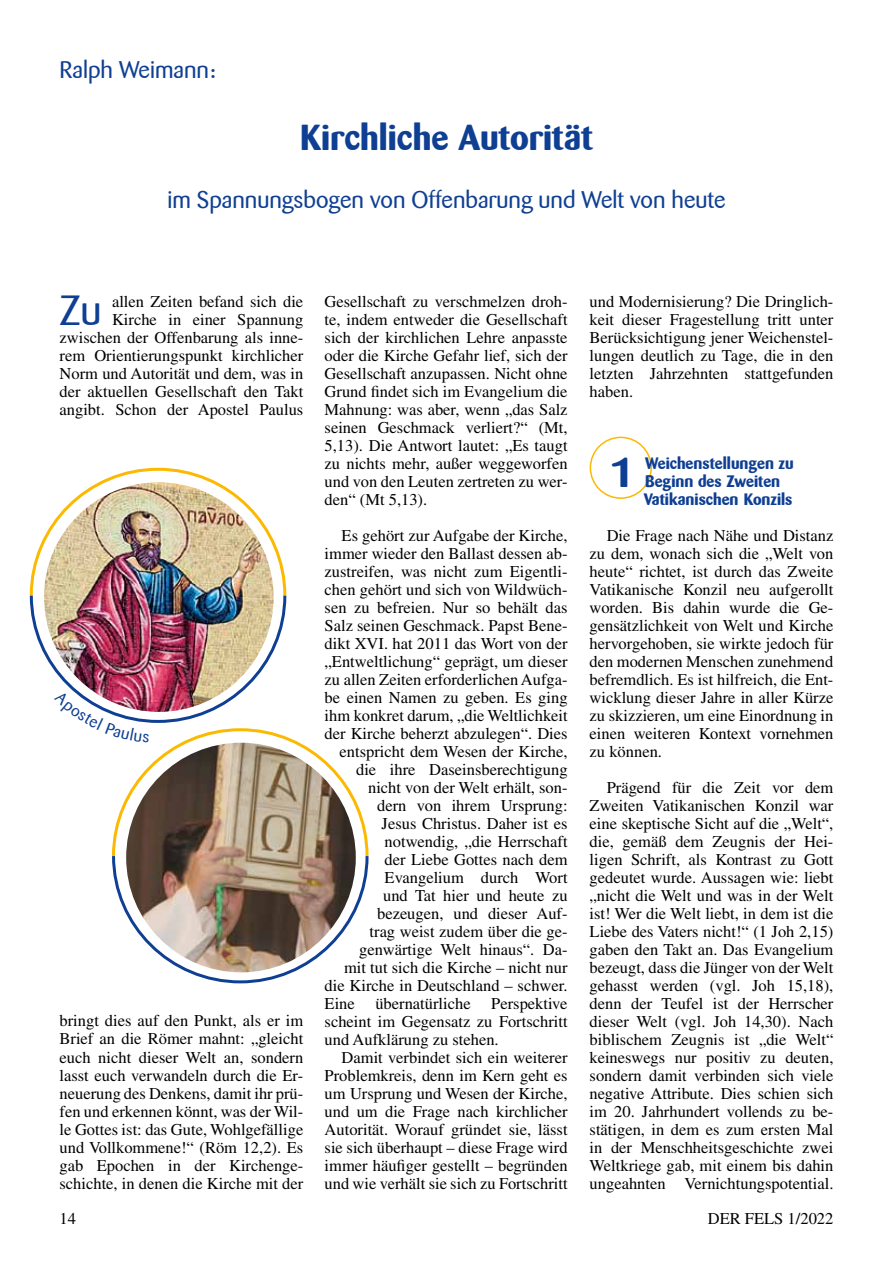
<style>
.page{position:relative;width:893px;height:1263px;background:#fff}
.page>*{position:absolute;margin:0;border:0;box-sizing:border-box;transform-origin:0 0}
.t1{font:42px "Barmeno";color:#0f3f93}
.t2{font:700 42px "Barmeno";color:#0f3f93}
.t3{font:700 36px "Barmeno";color:#0f3f93}
.t4{font:24px "Barmeno";color:#0f3f93}
.t5{font:16.5px/18px "Times";color:#000;text-align:justify}
.t6{font:700 16.5px/18px "Barmeno";color:#0f3f93}
</style>
<div class="page">
<div style="left:590px;top:437px;width:62px;height:62px;border:2px solid #fbb900;border-radius:50%"></div>
<img style="left:29px;top:467px;width:340px;height:517px">
<h3 class="t4" style="left:60px;top:56px;width:158px">Ralph Weimann:</h3>
<h2 class="t3" style="left:300px;top:116px;width:294px">Kirchliche Autorität</h2>
<h3 class="t4" style="left:167px;top:185px;width:560px">im Spannungsbogen von Offenbarung und Welt von heute</h3>
<h1 class="t1" style="left:60px;top:286px;width:43px">Zu</h1>
<p class="t5" style="left:60px;top:292px;width:245px;text-align:right">allen Zeiten befand sich die<br>Kirche in einer Spannung zwischen der Offenbarung als inne&shy;rem Orientierungspunkt kirchlicher<br>Norm und Autorität und dem, was in der aktuellen Gesellschaft den Takt angibt. Schon der Apostel Paulus</p>
<p class="t5" style="left:325px;top:292px;width:245px">Gesellschaft zu verschmelzen droh&shy;te, indem entweder die Gesellschaft sich der kirchlichen Lehre anpasste oder die Kirche Gefahr lief, sich der Gesellschaft anzupassen. Nicht ohne Grund findet sich im Evangelium die Mahnung: was aber, wenn „das Salz seinen Geschmack verliert?“ (Mt, 5,13). Die Antwort lautet: „Es taugt zu nichts mehr, außer weggeworfen und von den Leuten zertreten zu wer&shy;den“ (Mt 5,13).</p>
<p class="t5" style="left:342px;top:526px;width:228px">Es gehört zur Aufgabe der Kirche,</p>
<p class="t5" style="left:325px;top:544px;width:244px">immer wieder den Ballast dessen ab-</p>
<p class="t5" style="left:325px;top:562px;width:245px">zustreifen, was nicht zum Eigentli-</p>
<p class="t5" style="left:325px;top:580px;width:245px">chen gehört und sich von Wildwüch-</p>
<p class="t5" style="left:325px;top:598px;width:245px">sen zu befreien. Nur so behält das</p>
<p class="t5" style="left:325px;top:616px;width:245px">Salz seinen Geschmack. Papst Bene-</p>
<p class="t5" style="left:325px;top:634px;width:245px">dikt XVI. hat 2011 das Wort von der</p>
<p class="t5" style="left:325px;top:652px;width:244px">„Entweltlichung“ geprägt, um dieser</p>
<p class="t5" style="left:325px;top:670px;width:244px">zu allen Zeiten erforderlichen Aufga-</p>
<p class="t5" style="left:325px;top:688px;width:245px">be einen Namen zu geben. Es ging</p>
<p class="t5" style="left:325px;top:706px;width:245px">ihm konkret darum, „die Weltlichkeit</p>
<p class="t5" style="left:325px;top:724px;width:244px">der Kirche beherzt abzulegen“. Dies</p>
<p class="t5" style="left:340px;top:742px;width:229px">entspricht dem Wesen der Kirche,</p>
<p class="t5" style="left:356px;top:760px;width:213px">die ihre Daseinsberechtigung</p>
<p class="t5" style="left:368px;top:778px;width:201px">nicht von der Welt erhält, son-</p>
<p class="t5" style="left:377px;top:796px;width:192px">dern von ihrem Ursprung:</p>
<p class="t5" style="left:382px;top:814px;width:187px">Jesus Christus. Daher ist es</p>
<p class="t5" style="left:385px;top:832px;width:184px">notwendig, „die Herrschaft</p>
<p class="t5" style="left:385px;top:850px;width:185px">der Liebe Gottes nach dem</p>
<p class="t5" style="left:385px;top:868px;width:184px">Evangelium durch Wort</p>
<p class="t5" style="left:383px;top:886px;width:186px">und Tat hier und heute zu</p>
<p class="t5" style="left:377px;top:904px;width:192px">bezeugen, und dieser Auf-</p>
<p class="t5" style="left:370px;top:922px;width:199px">trag weist zudem über die ge-</p>
<p class="t5" style="left:359px;top:940px;width:210px">genwärtige Welt hinaus“. Da-</p>
<p class="t5" style="left:344px;top:958px;width:225px">mit tut sich die Kirche – nicht nur</p>
<p class="t5" style="left:325px;top:976px;width:244px">die Kirche in Deutschland – schwer.</p>
<p class="t5" style="left:325px;top:994px;width:244px">Eine übernatürliche Perspektive</p>
<p class="t5" style="left:325px;top:1012px;width:244px">scheint im Gegensatz zu Fortschritt</p>
<p class="t5" style="left:325px;top:1030px;width:176px">und Aufklärung zu stehen.</p>
<p class="t5" style="left:342px;top:1048px;width:227px">Damit verbindet sich ein weiterer</p>
<p class="t5" style="left:325px;top:1066px;width:244px">Problemkreis, denn im Kern geht es</p>
<p class="t5" style="left:325px;top:1084px;width:245px">um Ursprung und Wesen der Kirche,</p>
<p class="t5" style="left:325px;top:1102px;width:244px">und um die Frage nach kirchlicher</p>
<p class="t5" style="left:325px;top:1120px;width:244px">Autorität. Worauf gründet sie, lässt</p>
<p class="t5" style="left:325px;top:1138px;width:244px">sie sich überhaupt – diese Frage wird</p>
<p class="t5" style="left:325px;top:1156px;width:244px">immer häufiger gestellt – begründen</p>
<p class="t5" style="left:325px;top:1174px;width:245px">und wie verhält sie sich zu Fortschritt</p>
<p class="t5" style="left:60px;top:1012px;width:245px">bringt dies auf den Punkt, als er im Brief an die Römer mahnt: „gleicht euch nicht dieser Welt an, sondern lasst euch verwandeln durch die Er&shy;neuerung des Denkens, damit ihr prü&shy;fen und erkennen könnt, was der Wil&shy;le Gottes ist: das Gute, Wohlgefällige und Vollkommene!“ (Röm 12,2). Es gab Epochen in der Kirchenge&shy;schichte, in denen die Kirche mit der</p>
<p class="t5" style="left:590px;top:292px;width:245px">und Modernisierung? Die Dringlich&shy;keit dieser Fragestellung tritt unter Berücksichtigung jener Weichenstel&shy;lungen deutlich zu Tage, die in den letzten Jahrzehnten stattgefunden haben.</p>
<h1 class="t2" style="left:611px;top:446px;width:24px">1</h1>
<p class="t6" style="left:644px;top:454px;width:151px">Weichenstellungen zu<br>Beginn des Zweiten<br>Vatikanischen Konzils</p>
<p class="t5" style="left:590px;top:526px;width:245px;text-indent:17px">Die Frage nach Nähe und Distanz zu dem, wonach sich die „Welt von heute“ richtet, ist durch das Zweite Vatikanische Konzil neu aufgerollt worden. Bis dahin wurde die Ge&shy;gensätzlichkeit von Welt und Kirche hervorgehoben, sie wirkte jedoch für den modernen Menschen zunehmend befremdlich. Es ist hilfreich, die Ent&shy;wicklung dieser Jahre in aller Kürze zu skizzieren, um eine Einordnung in einen weiteren Kontext vornehmen zu können.</p>
<p class="t5" style="left:590px;top:778px;width:245px;text-indent:17px">Prägend für die Zeit vor dem Zweiten Vatikanischen Konzil war eine skeptische Sicht auf die „Welt“, die, gemäß dem Zeugnis der Hei&shy;ligen Schrift, als Kontrast zu Gott gedeutet wurde. Aussagen wie: liebt „nicht die Welt und was in der Welt ist! Wer die Welt liebt, in dem ist die Liebe des Vaters nicht!“ (1 Joh 2,15) gaben den Takt an. Das Evangelium bezeugt, dass die Jünger von der Welt gehasst werden (vgl. Joh 15,18), denn der Teufel ist der Herrscher dieser Welt (vgl. Joh 14,30). Nach biblischem Zeugnis ist „die Welt“ keineswegs nur positiv zu deuten, sondern damit verbinden sich viele negative Attribute. Dies schien sich im 20. Jahrhundert vollends zu be&shy;stätigen, in dem es zum ersten Mal in der Menschheitsgeschichte zwei Weltkriege gab, mit einem bis dahin ungeahnten Vernichtungspotential.</p>
<p class="t5" style="left:60px;top:1209px;width:18px">14</p>
<p class="t5" style="left:708px;top:1209px;width:127px">DER FELS 1/2022</p>
</div>
